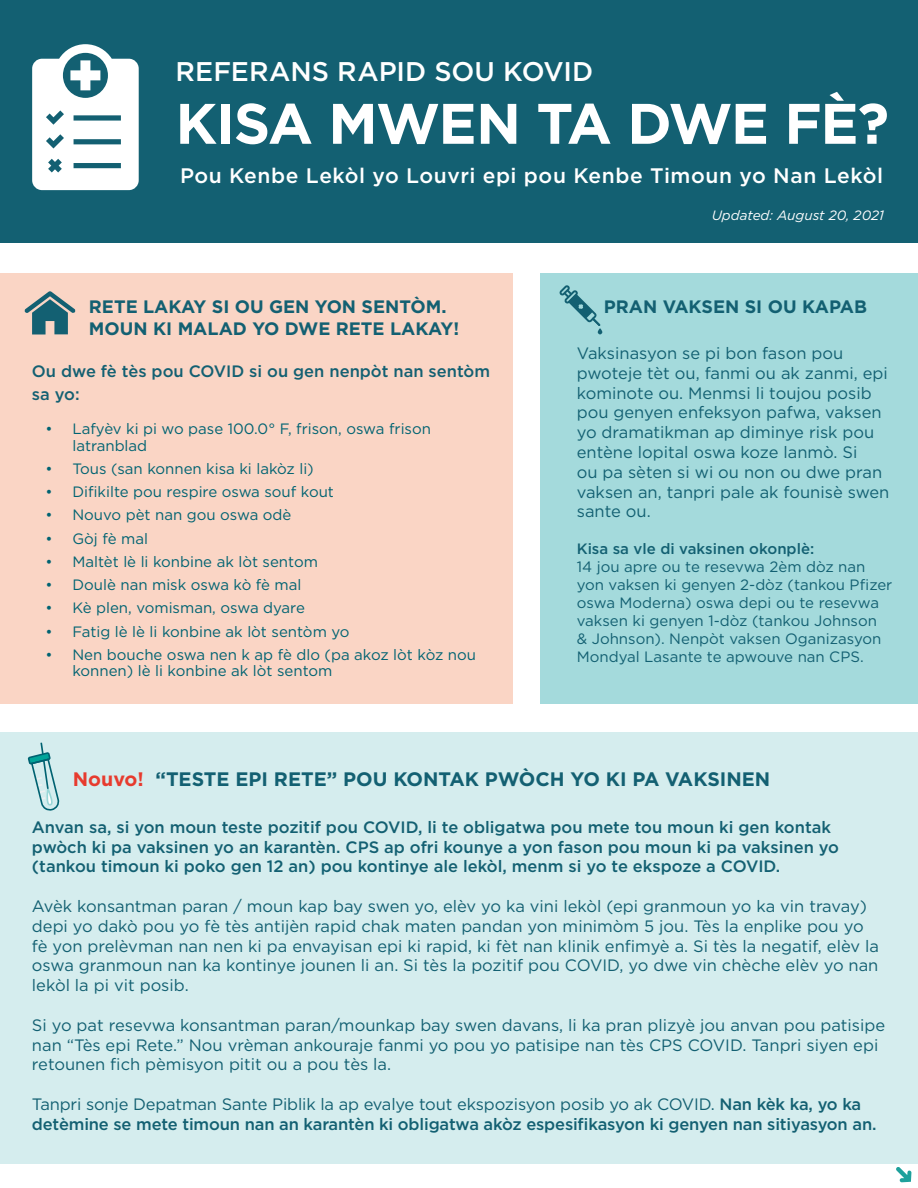
<style>
.page{position:relative;width:918px;height:1188px;background:#fff}
.page>*{position:absolute;margin:0;border:0;box-sizing:border-box;transform-origin:0 0}
.t1{font:700 57px "Gotham";letter-spacing:-.03em;color:#fff}
.t2{font:500 27px "Gotham";letter-spacing:.005em;color:#fff}
.t3{font:500 21px "Gotham";letter-spacing:.025em;color:#fff}
.t4{font:700 19.5px "Gotham";color:#136072}
.t5{font:700 18px/21.6px "Gotham";color:#136072}
.t6{font:16.5px/19.8px "Gotham";color:#136072}
.t7{font:500 16.5px/19.8px "Gotham";color:#136072}
.t8{font:15px/16.5px "Gotham";color:#006372}
.t9{font:15px/18px "Gotham";color:#136072}
.t10{font:italic 13.5px "Gotham";color:#fff}
.s1{font-weight:500}
.s2{color:#e73b2e}
.s3{font-weight:400}
</style>
<div class="page">
<div style="left:0;top:0;width:918px;height:243px;background:#136072"></div>
<svg style="left:32px;top:44px;width:107px;height:146px"></svg>
<div style="left:0;top:273px;width:513px;height:431px;background:#fad5c5"></div>
<div style="left:540px;top:273px;width:378px;height:431px;background:#a4dadc"></div>
<svg style="left:896px;top:1167px;width:15px;height:15px"></svg>
<div style="left:0;top:732px;width:918px;height:432px;background:#d5edee"></div>
<svg style="left:559px;top:285px;width:43px;height:49px"></svg>
<svg style="left:28px;top:743px;width:31px;height:68px"></svg>
<svg style="left:24px;top:291px;width:52px;height:43px"></svg>
<p class="t2" style="left:176px;top:54px;width:419px">REFERANS RAPID SOU KOVID</p>
<p class="t1" style="left:176px;top:86px;width:715px">KISA MWEN TA DWE FÈ?</p>
<p class="t3" style="left:180px;top:162px;width:705px">Pou Kenbe Lekòl yo Louvri epi pou Kenbe Timoun yo Nan Lekòl</p>
<p class="t10" style="left:712px;top:207px;width:174px">Updated: August 20, 2021</p>
<p class="t5" style="left:89px;top:296px;width:372px">RETE LAKAY SI OU GEN YON SENTÒM.<br>MOUN KI MALAD YO DWE RETE LAKAY!</p>
<p class="t7" style="left:32px;top:360px;width:460px;line-height:22.5px">Ou dwe fè tès pou COVID si ou gen nenpòt nan sentòm sa yo:</p>
<p class="t8" style="left:72px;top:420px;width:360px;text-indent:-27px">• Lafyèv ki pi wo pase 100.0° F, frison, oswa frison latranblad</p>
<p class="t8" style="left:45px;top:460px;width:270px">• Tous (san konnen kisa ki lakòz li)</p>
<p class="t8" style="left:45px;top:483px;width:290px">• Difikilte pou respire oswa souf kout</p>
<p class="t8" style="left:45px;top:506px;width:248px">• Nouvo pèt nan gou oswa odè</p>
<p class="t8" style="left:45px;top:530px;width:104px">• Gòj fè mal</p>
<p class="t8" style="left:45px;top:553px;width:274px">• Maltèt lè li konbine ak lòt sentom</p>
<p class="t8" style="left:45px;top:576px;width:258px">• Doulè nan misk oswa kò fè mal</p>
<p class="t8" style="left:45px;top:599px;width:261px">• Kè plen, vomisman, oswa dyare</p>
<p class="t8" style="left:45px;top:623px;width:306px">• Fatig lè lè li konbine ak lòt sentòm yo</p>
<p class="t8" style="left:72px;top:646px;width:405px;text-indent:-27px">• Nen bouche oswa nen k ap fè dlo (pa akoz lòt kòz nou konnen) lè li konbine ak lòt sentom</p>
<p class="t5" style="left:604px;top:296px;width:265px">PRAN VAKSEN SI OU KAPAB</p>
<p class="t6" style="left:577px;top:343px;width:314px">Vaksinasyon se pi bon fason pou pwoteje tèt ou, fanmi ou ak zanmi, epi kominote ou. Menmsi li toujou posib pou genyen enfeksyon pafwa, vaksen yo dramatikman ap diminye risk pou entène lopital oswa koze lanmò. Si<br>ou pa sèten si wi ou non ou dwe pran vaksen an, tanpri pale ak founisè swen sante ou.</p>
<p class="t9" style="left:577px;top:540px;width:317px"><span class="s1">Kisa sa vle di vaksinen okonplè:<br></span>14 jou apre ou te resevwa 2èm dòz nan yon vaksen ki genyen 2-dòz (tankou Pfizer oswa Moderna) oswa depi ou te resevwa vaksen ki genyen 1-dòz (tankou Johnson<br>&amp; Johnson). Nenpòt vaksen Oganizasyon Mondyal Lasante te apwouve nan CPS.</p>
<p class="t4" style="left:73px;top:766px;width:699px"><span class="s2">Nouvo!</span> “TESTE EPI RETE” POU KONTAK PWÒCH YO KI PA VAKSINEN</p>
<p class="t7" style="left:32px;top:817px;width:809px">Anvan sa, si yon moun teste pozitif pou COVID, li te obligatwa pou mete tou moun ki gen kontak pwòch ki pa vaksinen yo an karantèn. CPS ap ofri kounye a yon fason pou moun ki pa vaksinen yo (tankou timoun ki poko gen 12 an) pou kontinye ale lekòl, menm si yo te ekspoze a COVID.</p>
<p class="t6" style="left:32px;top:896px;width:848px">Avèk konsantman paran / moun kap bay swen yo, elèv yo ka vini lekòl (epi granmoun yo ka vin travay) depi yo dakò pou yo fè tès antijèn rapid chak maten pandan yon minimòm 5 jou. Tès la enplike pou yo fè yon prelèvman nan nen ki pa envayisan epi ki rapid, ki fèt nan klinik enfimyè a. Si tès la negatif, elèv la oswa granmoun nan ka kontinye jounen li an. Si tès la pozitif pou COVID, yo dwe vin chèche elèv yo nan lekòl la pi vit posib.</p>
<p class="t6" style="left:32px;top:1015px;width:855px">Si yo pat resevwa konsantman paran/mounkap bay swen davans, li ka pran plizyè jou anvan pou patisipe nan “Tès epi Rete.” Nou vrèman ankouraje fanmi yo pou yo patisipe nan tès CPS COVID. Tanpri siyen epi retounen fich pèmisyon pitit ou a pou tès la.</p>
<p class="t7" style="left:32px;top:1094px;width:846px"><span class="s3">Tanpri sonje Depatman Sante Piblik la ap evalye tout ekspozisyon posib yo ak COVID.</span> Nan kèk ka, yo ka detèmine se mete timoun nan an karantèn ki obligatwa akòz espesifikasyon ki genyen nan sitiyasyon an.</p>
</div>
